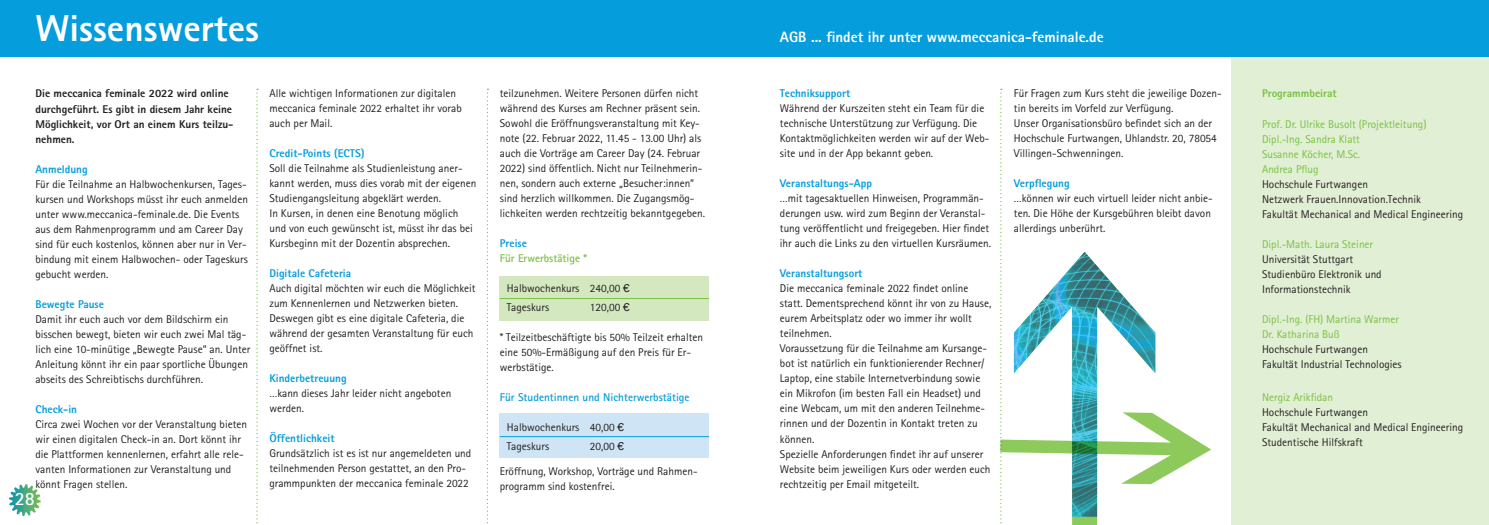
<style>
.page{position:relative;width:1489px;height:525px;background:#fff}
.page>*{position:absolute;margin:0;border:0;box-sizing:border-box;transform-origin:0 0}
.t1{font:800 37.5px "Rotis Sans Serif";color:#fff}
.t2{font:700 18.75px "Rotis Sans Serif";color:#fff}
.t3{font:800 15px "Rotis Sans Serif";color:#fff}
.t4{font:11.25px/15px "Rotis Sans Serif";color:#231f20}
.t5{font:11.25px/15px "Rotis Sans Serif";color:#79c142}
.t6{font:800 11.25px "Rotis Sans Serif";color:#069ddc}
.t7{font:800 11.25px/15px "Rotis Sans Serif";color:#231f20}
.t8{font:700 11.25px "Rotis Sans Serif";color:#069ddc}
.t9{font:700 11.25px "Rotis Sans Serif";color:#79c142}
.t10{font:800 11.25px "Rotis Sans Serif";color:#79c142}
.s1{font-family:"Univers LT Pro 55 Roman"}
</style>
<div class="page">
<svg style="left:256px;top:89px;width:2px;height:435px"></svg>
<svg style="left:487px;top:89px;width:1px;height:435px"></svg>
<svg style="left:9px;top:484px;width:32px;height:32px"></svg>
<div style="left:1231px;top:57px;width:257px;height:467px;background:#e1efd4"></div>
<div style="left:500px;top:276px;width:209px;height:45px;background:#d4e8c0"></div>
<div style="left:500px;top:413px;width:209px;height:44px;background:#cfe5f6"></div>
<div style="left:0;top:0;width:1488px;height:57px;background:#069ddc"></div>
<hr style="left:500px;top:436px;width:209px;height:1px;background:#069ddc">
<hr style="left:500px;top:298px;width:209px;height:1px;background:#79c142">
<svg style="left:1000px;top:89px;width:211px;height:436px"></svg>
<h1 class="t1" style="left:35px;top:5px;width:225px">Wissenswertes</h1>
<p class="t7" style="left:35px;top:86px;width:199px">Die meccanica feminale 2022 wird online durchgeführt. Es gibt in diesem Jahr keine Möglichkeit, vor Ort an einem Kurs teilzu&shy;nehmen.</p>
<p class="t6" style="left:35px;top:161px;width:54px">Anmeldung</p>
<p class="t4" style="left:35px;top:176px;width:214px">Für die Teilnahme an Halbwochenkursen, Tages&shy;kursen und Workshops müsst ihr euch anmelden unter www.meccanica-feminale.de. Die Events aus dem Rahmenprogramm und am Career Day sind für euch kostenlos, können aber nur in Ver&shy;bindung mit einem Halbwochen- oder Tageskurs gebucht werden.</p>
<p class="t6" style="left:35px;top:296px;width:70px">Bewegte Pause</p>
<p class="t4" style="left:35px;top:311px;width:216px">Damit ihr euch auch vor dem Bildschirm ein bisschen bewegt, bieten wir euch zwei Mal täg&shy;lich eine 10-minütige „Bewegte Pause“ an. Unter Anleitung könnt ihr ein paar sportliche Übungen abseits des Schreibtischs durchführen.</p>
<p class="t6" style="left:35px;top:401px;width:43px">Check-in</p>
<p class="t4" style="left:35px;top:416px;width:213px">Circa zwei Wochen vor der Veranstaltung bieten wir einen digitalen Check-in an. Dort könnt ihr die Plattformen kennenlernen, erfahrt alle rele&shy;vanten Informationen zur Veranstaltung und könnt Fragen stellen.</p>
<h2 class="t2" style="left:15px;top:486px;width:22px">28</h2>
<p class="t4" style="left:269px;top:86px;width:194px">Alle wichtigen Informationen zur digitalen meccanica feminale 2022 erhaltet ihr vorab auch per Mail.</p>
<p class="t6" style="left:269px;top:146px;width:97px">Credit-Points (ECTS)</p>
<p class="t4" style="left:269px;top:161px;width:209px">Soll die Teilnahme als Studienleistung aner&shy;kannt werden, muss dies vorab mit der eigenen Studiengangsleitung abgeklärt werden.<br>In Kursen, in denen eine Benotung möglich und von euch gewünscht ist, müsst ihr das bei Kursbeginn mit der Dozentin absprechen.</p>
<p class="t6" style="left:269px;top:266px;width:83px">Digitale Cafeteria</p>
<p class="t4" style="left:269px;top:281px;width:208px">Auch digital möchten wir euch die Möglichkeit zum Kennenlernen und Netzwerken bieten.<br>Deswegen gibt es eine digitale Cafeteria, die während der gesamten Veranstaltung für euch geöffnet ist.</p>
<p class="t6" style="left:269px;top:371px;width:79px">Kinderbetreuung</p>
<p class="t4" style="left:269px;top:386px;width:183px">…kann dieses Jahr leider nicht angeboten werden.</p>
<p class="t6" style="left:269px;top:431px;width:67px">Öffentlichkeit</p>
<p class="t4" style="left:269px;top:446px;width:203px">Grundsätzlich ist es ist nur angemeldeten und teilnehmenden Person gestattet, an den Pro&shy;grammpunkten der meccanica feminale 2022</p>
<p class="t4" style="left:500px;top:86px;width:207px">teilzunehmen. Weitere Personen dürfen nicht während des Kurses am Rechner präsent sein.<br>Sowohl die Eröffnungsveranstaltung mit Key&shy;note (22. Februar 2022, 11.45 - 13.00 Uhr) als auch die Vorträge am Career Day (24. Februar 2022) sind öffentlich. Nicht nur Teilnehmerin&shy;nen, sondern auch externe „Besucher:innen“ sind herzlich willkommen. Die Zugangsmög&shy;lichkeiten werden rechtzeitig bekanntgegeben.</p>
<p class="t6" style="left:500px;top:236px;width:29px">Preise</p>
<p class="t9" style="left:500px;top:251px;width:89px">Für Erwerbstätige *</p>
<p class="t4" style="left:507px;top:279px;width:124px;line-height:18.5px">Halbwochenkurs 240,00 <span class="s1">€<br></span>Tageskurs</p>
<p class="t4" style="left:590px;top:299px;width:41px">120,00 <span class="s1">€</span></p>
<p class="t4" style="left:500px;top:329px;width:205px">* Teilzeitbeschäftigte bis 50% Teilzeit erhalten eine 50%-Ermäßigung auf den Preis für Er&shy;werbstätige.</p>
<p class="t8" style="left:500px;top:390px;width:191px">Für Studentinnen und Nichterwerbstätige</p>
<p class="t4" style="left:507px;top:417px;width:118px;line-height:18.5px">Halbwochenkurs 40,00 <span class="s1">€<br></span>Tageskurs</p>
<p class="t4" style="left:590px;top:438px;width:35px">20,00 <span class="s1">€</span></p>
<p class="t4" style="left:500px;top:463px;width:199px">Eröffnung, Workshop, Vorträge und Rahmen&shy;programm sind kostenfrei.</p>
<h3 class="t3" style="left:780px;top:27px;width:325px">AGB ... findet ihr unter www.meccanica-feminale.de</h3>
<p class="t6" style="left:780px;top:86px;width:72px">Techniksupport</p>
<p class="t4" style="left:780px;top:101px;width:211px">Während der Kurszeiten steht ein Team für die technische Unterstützung zur Verfügung. Die Kontaktmöglichkeiten werden wir auf der Web&shy;site und in der App bekannt geben.</p>
<p class="t6" style="left:780px;top:176px;width:94px">Veranstaltungs-App</p>
<p class="t4" style="left:780px;top:191px;width:213px">…mit tagesaktuellen Hinweisen, Programmän&shy;derungen usw. wird zum Beginn der Veranstal&shy;tung veröffentlicht und freigegeben. Hier findet ihr auch die Links zu den virtuellen Kursräumen.</p>
<p class="t6" style="left:780px;top:266px;width:84px">Veranstaltungsort</p>
<p class="t4" style="left:780px;top:281px;width:213px">Die meccanica feminale 2022 findet online statt. Dementsprechend könnt ihr von zu Hause, eurem Arbeitsplatz oder wo immer ihr wollt teilnehmen.<br>Voraussetzung für die Teilnahme am Kursange&shy;bot ist natürlich ein funktionierender Rechner/ Laptop, eine stabile Internetverbindung sowie ein Mikrofon (im besten Fall ein Headset) und eine Webcam, um mit den anderen Teilnehme&shy;rinnen und der Dozentin in Kontakt treten zu können.<br>Spezielle Anforderungen findet ihr auf unserer Website beim jeweiligen Kurs oder werden euch rechtzeitig per Email mitgeteilt.</p>
<p class="t4" style="left:1013px;top:86px;width:209px">Für Fragen zum Kurs steht die jeweilige Dozen&shy;tin bereits im Vorfeld zur Verfügung.<br>Unser Organisationsbüro befindet sich an der Hochschule Furtwangen, Uhlandstr. 20, 78054<br>Villingen-Schwenningen.</p>
<p class="t6" style="left:1013px;top:176px;width:57px">Verpflegung</p>
<p class="t4" style="left:1013px;top:191px;width:200px">…können wir euch virtuell leider nicht anbie&shy;ten. Die Höhe der Kursgebühren bleibt davon allerdings unberührt.</p>
<p class="t10" style="left:1261px;top:86px;width:76px">Programmbeirat</p>
<p class="t5" style="left:1261px;top:116px;width:166px">Prof. Dr. Ulrike Busolt (Projektleitung)<br>Dipl.-Ing. Sandra Klatt<br>Susanne Köcher, M.Sc.<br>Andrea Pflug</p>
<p class="t4" style="left:1261px;top:176px;width:203px">Hochschule Furtwangen<br>Netzwerk Frauen.Innovation.Technik<br>Fakultät Mechanical and Medical Engineering</p>
<p class="t5" style="left:1261px;top:236px;width:113px">Dipl.-Math. Laura Steiner</p>
<p class="t4" style="left:1261px;top:251px;width:121px">Universität Stuttgart<br>Studienbüro Elektronik und<br>Informationstechnik</p>
<p class="t5" style="left:1261px;top:311px;width:138px">Dipl.-Ing. (FH) Martina Warmer<br>Dr. Katharina Buß</p>
<p class="t4" style="left:1261px;top:341px;width:141px">Hochschule Furtwangen<br>Fakultät Industrial Technologies</p>
<p class="t5" style="left:1261px;top:389px;width:72px">Nergiz Arikfidan</p>
<p class="t4" style="left:1261px;top:404px;width:203px">Hochschule Furtwangen<br>Fakultät Mechanical and Medical Engineering<br>Studentische Hilfskraft</p>
</div>
